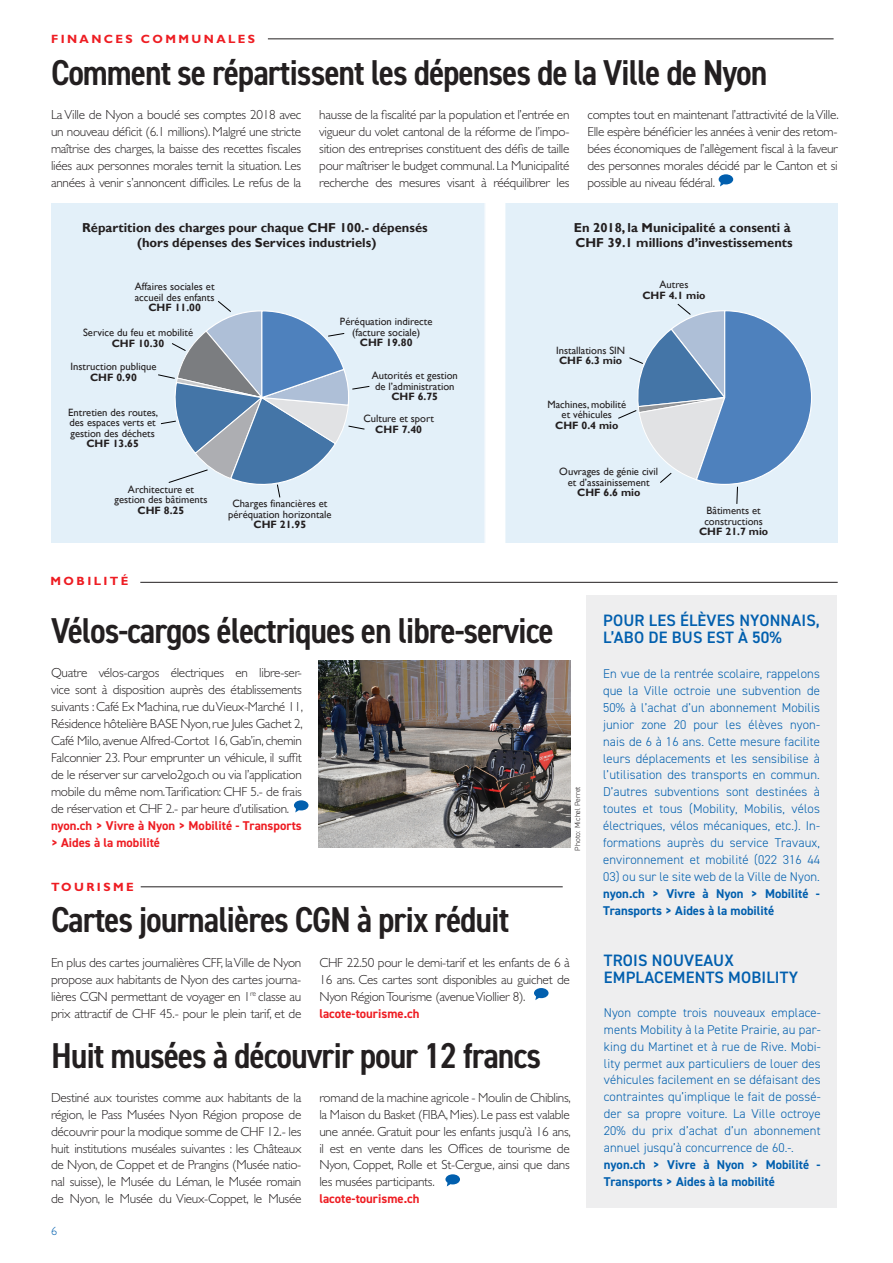
<style>
.page{position:relative;width:893px;height:1263px;background:#fff}
.page>*{position:absolute;margin:0;border:0;box-sizing:border-box;transform-origin:0 0}
.t1{font:600 condensed 36px "DIN2014";letter-spacing:-.03em;color:#231f20;scale:1.05 1}
.t2{font:600 16.5px/17px "DIN2014";letter-spacing:.01em;color:#015fae}
.t3{font:300 13.2px/17px "Gill Sans Std";letter-spacing:-.02em;color:#231f20;text-align:justify}
.t4{font:700 12.9px/15.3px "Gill Sans";color:#231f20;text-align:center}
.t5{font:300 12.75px/17px "DIN2014";letter-spacing:.01em;color:#015fae;text-align:justify}
.t6{font:700 12.75px/17px "DIN2014";color:#015fae}
.t7{font:700 12.75px/17px "DIN2014";color:#ee1d23}
.t8{font:700 12px "Gill Sans Std";letter-spacing:.2em;color:#ee1d23}
.t9{font:300 12px "Gill Sans Std";color:#015fae}
.t10{font:10.65px/10.6px "Gill Sans";color:#231f20;text-align:center}
.t11{font:700 10.65px "Gill Sans";color:#231f20}
.t12{font:300 7.5px "DIN2014";color:#231f20}
</style>
<div class="page">
<hr style="left:268px;top:38px;width:566px;height:1px;background:#231f20">
<hr style="left:140px;top:582px;width:698px;height:1px;background:#231f20">
<svg style="left:534px;top:988px;width:15px;height:12px"></svg>
<svg style="left:719px;top:174px;width:14px;height:12px"></svg>
<svg style="left:294px;top:800px;width:14px;height:12px"></svg>
<div style="left:586px;top:595px;width:251px;height:613px;background:#eeeeef"></div>
<img style="left:319px;top:660px;width:251px;height:188px">
<div style="left:51px;top:203px;width:434px;height:339px;background:#e3f0f9"></div>
<div style="left:505px;top:203px;width:333px;height:339px;background:#e3f0f9"></div>
<svg style="left:618px;top:304px;width:195px;height:200px;background:#9fbbd8"></svg>
<svg style="left:158px;top:301px;width:212px;height:197px;background:#a6bdd3"></svg>
<hr style="left:141px;top:886px;width:422px;height:1px;background:#231f20">
<svg style="left:445px;top:1174px;width:15px;height:12px"></svg>
<p class="t8" style="left:51px;top:32px;width:206px">FINANCES COMMUNALES</p>
<h1 class="t1" style="left:51px;top:49px;width:684px">Comment se répartissent les dépenses de la Ville de Nyon</h1>
<p class="t3" style="left:51px;top:106px;width:252px">La Ville de Nyon a bouclé ses comptes 2018 avec un nouveau déficit (6.1 millions). Malgré une stricte maîtrise des charges, la baisse des recettes fiscales liées aux personnes morales ternit la situation. Les années à venir s’annoncent difficiles. Le refus de la</p>
<p class="t3" style="left:319px;top:106px;width:252px">hausse de la fiscalité par la population et l’entrée en vigueur du volet cantonal de la réforme de l’impo&shy;sition des entreprises constituent des défis de taille pour maîtriser le budget communal. La Municipalité recherche des mesures visant à rééquilibrer les</p>
<p class="t3" style="left:587px;top:106px;width:253px">comptes tout en maintenant l’attractivité de la Ville.<br>Elle espère bénéficier les années à venir des retom&shy;bées économiques de l’allègement fiscal à la faveur des personnes morales décidé par le Canton et si possible au niveau fédéral.</p>
<p class="t4" style="left:82px;top:220px;width:347px">Répartition des charges pour chaque CHF 100.- dépensés (hors dépenses des Services industriels)</p>
<p class="t4" style="left:574px;top:220px;width:220px;text-align:left">En 2018, la Municipalité a consenti à<br>CHF 39.1 millions d’investissements</p>
<p class="t10" style="left:135px;top:281px;width:81px;text-align:left">Affaires sociales et accueil des enfants</p>
<p class="t11" style="left:148px;top:301px;width:54px">CHF 11.00</p>
<p class="t10" style="left:83px;top:328px;width:112px">Service du feu et mobilité</p>
<p class="t11" style="left:112px;top:337px;width:54px">CHF 10.30</p>
<p class="t10" style="left:71px;top:362px;width:87px">Instruction publique</p>
<p class="t11" style="left:90px;top:371px;width:48px">CHF 0.90</p>
<p class="t10" style="left:68px;top:407px;width:91px;text-align:left">Entretien des routes, des espaces verts et gestion des déchets</p>
<p class="t11" style="left:86px;top:437px;width:54px">CHF 13.65</p>
<p class="t10" style="left:340px;top:316px;width:94px">Péréquation indirecte (facture sociale)</p>
<p class="t11" style="left:360px;top:336px;width:54px">CHF 19.80</p>
<p class="t10" style="left:372px;top:370px;width:88px">Autorités et gestion de l’administration</p>
<p class="t11" style="left:391px;top:390px;width:48px">CHF 6.75</p>
<p class="t10" style="left:363px;top:413px;width:72px">Culture et sport</p>
<p class="t11" style="left:375px;top:423px;width:48px">CHF 7.40</p>
<p class="t10" style="left:114px;top:484px;width:94px">Architecture et gestion des bâtiments</p>
<p class="t11" style="left:138px;top:504px;width:48px">CHF 8.25</p>
<p class="t10" style="left:228px;top:498px;width:105px">Charges financières et péréquation horizontale</p>
<p class="t11" style="left:254px;top:518px;width:54px">CHF 21.95</p>
<p class="t8" style="left:51px;top:574px;width:79px">MOBILITÉ</p>
<p class="t10" style="left:659px;top:280px;width:31px">Autres</p>
<p class="t11" style="left:642px;top:289px;width:65px">CHF 4.1 mio</p>
<p class="t10" style="left:556px;top:345px;width:71px">Installations SIN</p>
<p class="t11" style="left:559px;top:354px;width:65px">CHF 6.3 mio</p>
<p class="t10" style="left:547px;top:399px;width:80px">Machines, mobilité et véhicules</p>
<p class="t11" style="left:555px;top:419px;width:65px">CHF 0.4 mio</p>
<p class="t10" style="left:559px;top:466px;width:100px">Ouvrages de génie civil et d’assainissement</p>
<p class="t11" style="left:577px;top:486px;width:65px">CHF 6.6 mio</p>
<p class="t10" style="left:704px;top:506px;width:60px;text-align:left">Bâtiments et constructions</p>
<p class="t11" style="left:699px;top:525px;width:71px">CHF 21.7 mio</p>
<p class="t2" style="left:603px;top:611px;width:218px">POUR LES ÉLÈVES NYONNAIS,</p>
<h1 class="t1" style="left:51px;top:607px;width:480px">Vélos-cargos électriques en libre-service</h1>
<p class="t2" style="left:603px;top:628px;width:180px">L’ABO DE BUS EST À 50%</p>
<p class="t3" style="left:51px;top:664px;width:253px">Quatre vélos-cargos électriques en libre-ser&shy;vice sont à disposition auprès des établissements suivants : Café Ex Machina, rue du Vieux-Marché 11, Résidence hôtelière BASE Nyon, rue Jules Gachet 2, Café Milo, avenue Alfred-Cortot 16, Gab’in, chemin Falconnier 23. Pour emprunter un véhicule, il suffit de le réserver sur carvelo2go.ch ou via l’application mobile du même nom.Tarification: CHF 5.- de frais de réservation et CHF 2.- par heure d’utilisation.</p>
<p class="t7" style="left:51px;top:817px;width:252px">nyon.ch &gt; Vivre à Nyon &gt; Mobilité - Transports &gt; Aides à la mobilité</p>
<p class="t5" style="left:603px;top:665px;width:218px">En vue de la rentrée scolaire, rappelons que la Ville octroie une subvention de 50% à l’achat d’un abonnement Mobilis junior zone 20 pour les élèves nyon&shy;nais de 6 à 16 ans. Cette mesure facilite leurs déplacements et les sensibilise à l’utilisation des transports en commun.<br>D’autres subventions sont destinées à toutes et tous (Mobility, Mobilis, vélos électriques, vélos mécaniques, etc.). In&shy;formations auprès du service Travaux, environnement et mobilité (022 316 44</p>
<p class="t5" style="left:603px;top:868px;width:218px">03) ou sur le site web de la Ville de Nyon.</p>
<p class="t6" style="left:603px;top:885px;width:218px">nyon.ch &gt; Vivre à Nyon &gt; Mobilité -<br>Transports &gt; Aides à la mobilité</p>
<p class="t12" style="left:573px;top:850px;width:66px;rotate:-90deg">Photo : Michel Perret</p>
<p class="t8" style="left:51px;top:880px;width:84px">TOURISME</p>
<h1 class="t1" style="left:51px;top:895px;width:438px">Cartes journalières CGN à prix réduit</h1>
<p class="t3" style="left:51px;top:954px;width:252px">En plus des cartes journalières CFF, la Ville de Nyon propose aux habitants de Nyon des cartes journa&shy;lières CGN permettant de voyager en 1<sup>re</sup> classe au prix attractif de CHF 45.- pour le plein tarif, et de</p>
<p class="t3" style="left:319px;top:954px;width:252px">CHF 22.50 pour le demi-tarif et les enfants de 6 à 16 ans. Ces cartes sont disponibles au guichet de Nyon Région Tourisme (avenue Viollier 8).</p>
<p class="t2" style="left:604px;top:951px;width:196px">TROIS NOUVEAUX<br>EMPLACEMENTS MOBILITY</p>
<p class="t5" style="left:604px;top:1004px;width:218px">Nyon compte trois nouveaux emplace&shy;ments Mobility à la Petite Prairie, au par&shy;king du Martinet et à rue de Rive. Mobi&shy;lity permet aux particuliers de louer des véhicules facilement en se défaisant des contraintes qu’implique le fait de possé&shy;der sa propre voiture. La Ville octroye 20% du prix d’achat d’un abonnement annuel jusqu’à concurrence de 60.-.</p>
<p class="t6" style="left:604px;top:1156px;width:218px">nyon.ch &gt; Vivre à Nyon &gt; Mobilité -<br>Transports &gt; Aides à la mobilité</p>
<p class="t7" style="left:319px;top:1004px;width:102px">lacote-tourisme.ch</p>
<h1 class="t1" style="left:51px;top:1032px;width:468px">Huit musées à découvrir pour 12 francs</h1>
<p class="t3" style="left:51px;top:1089px;width:252px">Destiné aux touristes comme aux habitants de la région, le Pass Musées Nyon Région propose de découvrir pour la modique somme de CHF 12.- les huit institutions muséales suivantes : les Châteaux de Nyon, de Coppet et de Prangins (Musée natio&shy;nal suisse), le Musée du Léman, le Musée romain de Nyon, le Musée du Vieux-Coppet, le Musée</p>
<p class="t3" style="left:319px;top:1089px;width:253px">romand de la machine agricole - Moulin de Chiblins, la Maison du Basket (FIBA, Mies). Le pass est valable une année. Gratuit pour les enfants jusqu’à 16 ans, il est en vente dans les Offices de tourisme de Nyon, Coppet, Rolle et St-Cergue, ainsi que dans les musées participants.</p>
<p class="t7" style="left:319px;top:1190px;width:102px">lacote-tourisme.ch</p>
<p class="t9" style="left:51px;top:1224px;width:7px">6</p>
</div>
